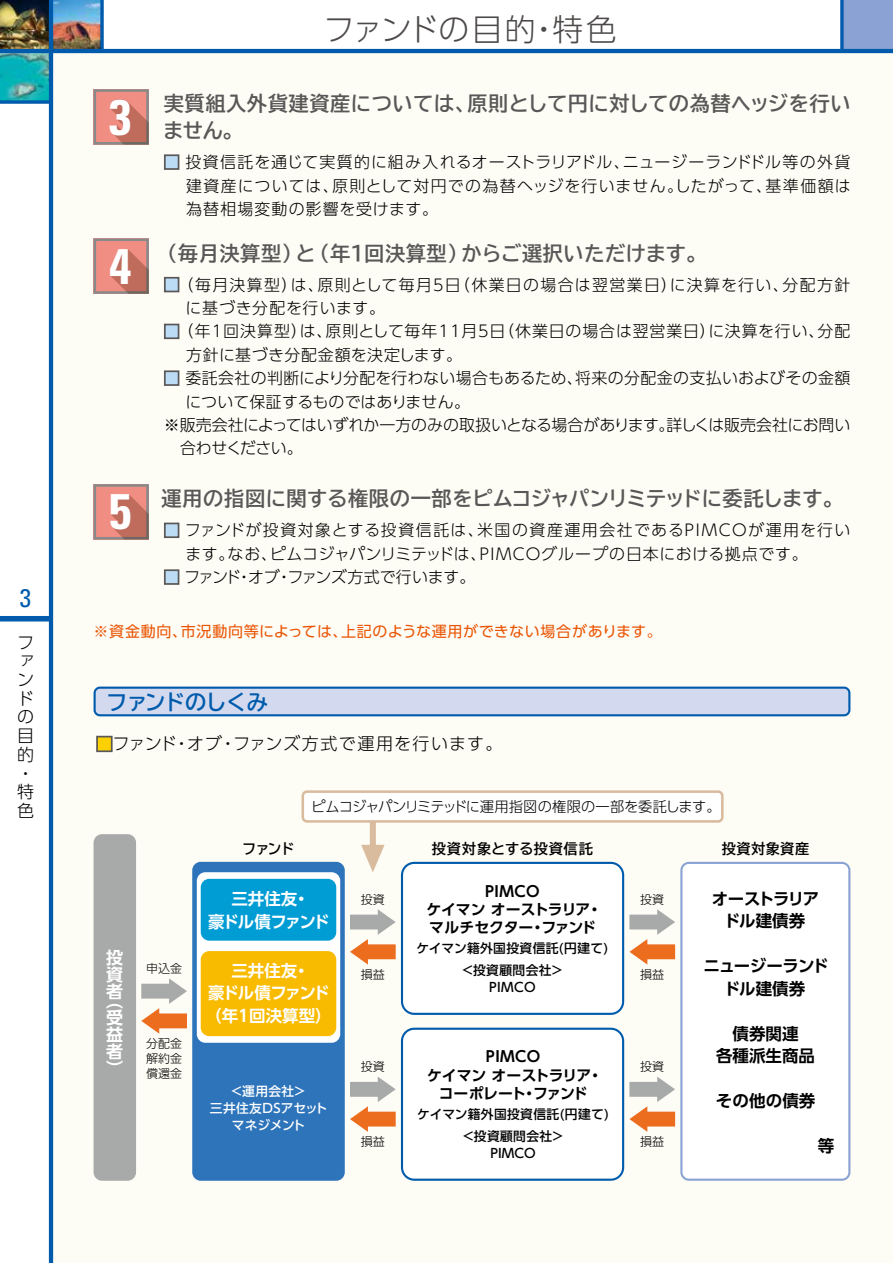
<style>
.page{position:relative;width:893px;height:1263px;background:#fff}
.page>*{position:absolute;margin:0;border:0;box-sizing:border-box;transform-origin:0 0}
.t1{font:700 condensed 49.95px "Univers";color:#fff}
.t2{font:300 30.9px "UD Shin Go Pro";letter-spacing:.005em;color:#4c4948}
.t3{font:condensed 25.5px "Univers";color:#005bac}
.t4{font:700 21.3px "TBUD Go Std";letter-spacing:-.04em;color:#005bac}
.t5{font:700 20.25px "TBUD Go Std";letter-spacing:.025em;color:#595757}
.t6{font:700 20.25px "TBUD Go Std";color:#595757}
.t7{font:300 16.95px/18.8px "UD Shin Go Pro";letter-spacing:.065em;color:#000}
.t8{font:700 16.95px/17px "UD Shin Go Pro De";color:#fff;text-align:justify}
.t9{font:700 16.5px/22.5px "UD Shin Go Pro De";color:#fff;text-align:center}
.t10{font:700 16.5px/22.5px "UD Shin Go Pro De";color:#000;text-align:center}
.t11{font:700 16.5px/22.5px "UD Shin Go Pro De";letter-spacing:-.045em;color:#fff;text-align:center}
.t12{font:700 16.5px/22.5px "UD Shin Go Pro De";letter-spacing:-.025em;color:#000;text-align:center}
.t13{font:700 16.5px/22.5px "UD Shin Go Pro De";letter-spacing:-.04em;color:#000;text-align:center}
.t14{font:300 15.9px/23.4px "UD Shin Go Pro";letter-spacing:.045em;color:#000}
.t15{font:300 15.9px/23.4px "UD Shin Go Pro";letter-spacing:.025em;color:#000;text-align:justify}
.t16{font:300 15.9px/23.4px "UD Shin Go Pro";letter-spacing:.075em;color:#000}
.t17{font:300 15.9px "UD Shin Go Pro";letter-spacing:-.015em;color:#000}
.t18{font:300 15.9px "UD Shin Go Pro";letter-spacing:-.025em;color:#000}
.t19{font:300 15.9px "UD Shin Go Pro";letter-spacing:.005em;color:#000}
.t20{font:300 15.9px "UD Shin Go Pro";letter-spacing:-.035em;color:#000}
.t21{font:15px "UD Shin Go Pro";letter-spacing:.045em;color:#ea5504}
.t22{font:700 14.85px/18px "UD Shin Go Pro De";letter-spacing:-.005em;color:#000;text-align:center}
.t23{font:300 14.25px "UD Shin Go Pro";letter-spacing:-.02em;color:#000}
.t24{font:700 14.25px "TBUD Go Std";letter-spacing:.03em;color:#000}
.t25{font:500 12.75px/21.5px "UD Shin Go Pro";letter-spacing:.03em;color:#000;text-align:center}
.t26{font:500 12.75px/17px "UD Shin Go Pro";letter-spacing:.015em;color:#fff;text-align:center}
.t27{font:300 12px/15px "UD Shin Go Pro";color:#000;text-align:justify}
.s1{font-weight:500;color:#bbdcf4}
.s2{color:#fdd000}
</style>
<div class="page">
<img style="left:0;top:0;width:100px;height:49px">
<img style="left:0;top:53px;width:49px;height:47px">
<div style="left:842px;top:0;width:51px;height:51px;background:#8aa3d4"></div>
<svg style="left:840px;top:0;width:4px;height:49px"></svg>
<div style="left:51px;top:51px;width:842px;height:1212px;background:#fdfcf5"></div>
<div style="left:0;top:616px;width:51px;height:5px;background:#005bac"></div>
<hr style="left:49px;top:0;width:4px;height:1263px;background:#005bac">
<hr style="left:0;top:49px;width:893px;height:4px;background:#005bac">
<svg style="left:0;top:100px;width:49px;height:4px"></svg>
<svg style="left:100px;top:0;width:4px;height:49px"></svg>
<div style="left:164px;top:154px;width:15px;height:16px;border:2px solid #595757"></div>
<svg style="left:94px;top:89px;width:55px;height:56px;background:#cc7f75"></svg>
<div style="left:164px;top:277px;width:15px;height:15px;border:2px solid #595757"></div>
<div style="left:164px;top:324px;width:15px;height:15px;border:2px solid #595757"></div>
<div style="left:164px;top:370px;width:15px;height:16px;border:2px solid #595757"></div>
<svg style="left:94px;top:238px;width:55px;height:56px;background:#cc8075"></svg>
<div style="left:192px;top:862px;width:153px;height:319px;background:#2d74bb;border-radius:9px"></div>
<div style="left:197px;top:872px;width:143px;height:171px;background:#fff;border-radius:9px"></div>
<div style="left:201px;top:879px;width:135px;height:62px;background:#009dd5;border-radius:9px"></div>
<div style="left:201px;top:951px;width:135px;height:85px;background:#f9bb00;border-radius:9px"></div>
<svg style="left:94px;top:687px;width:756px;height:29px;background:#b8cae6"></svg>
<svg style="left:350px;top:1028px;width:325px;height:153px"></svg>
<div style="left:680px;top:862px;width:170px;height:319px;background:#fff"></div>
<svg style="left:350px;top:823px;width:325px;height:192px"></svg>
<div style="left:303px;top:792px;width:419px;height:29px;background:#fff;border-radius:4px"></div>
<div style="left:302px;top:790px;width:422px;height:33px;border:3px solid #d9bb9e;border-radius:4px"></div>
<div style="left:96px;top:736px;width:17px;height:16px;border:2px solid #595757"></div>
<div style="left:94px;top:834px;width:42px;height:347px;background:#a8a9a9;border-radius:9px"></div>
<svg style="left:141px;top:978px;width:46px;height:56px"></svg>
<div style="left:164px;top:523px;width:15px;height:15px;border:2px solid #595757"></div>
<div style="left:164px;top:569px;width:15px;height:16px;border:2px solid #595757"></div>
<svg style="left:94px;top:484px;width:55px;height:55px;background:#cb7e74"></svg>
<hr style="left:892px;top:0;width:1px;height:51px;background:#7ecef4">
<h3 class="t3" style="left:20px;top:582px;width:13px">3</h3>
<p class="t7" style="left:17px;top:632px;width:18px">ファンドの目的・特色</p>
<h1 class="t1" style="left:109px;top:86px;width:24px">3</h1>
<h1 class="t1" style="left:109px;top:235px;width:24px">4</h1>
<h1 class="t1" style="left:109px;top:481px;width:24px">5</h1>
<h2 class="t2" style="left:323px;top:4px;width:295px">ファンドの目的・特色</h2>
<p class="t5" style="left:164px;top:87px;width:688px">実質組入外貨建資産については、原則として円に対しての為替ヘッジを行い</p>
<p class="t5" style="left:163px;top:114px;width:81px">ません。</p>
<p class="t15" style="left:186px;top:150px;width:666px;text-indent:-23px"><span class="s1">■</span> 投資信託を通じて実質的に組み入れるオーストラリアドル、ニュージーランドドル等の外貨建資産については、原則として対円での為替ヘッジを行いません。したがって、基準価額は為替相場変動の影響を受けます。</p>
<p class="t5" style="left:157px;top:236px;width:551px">（毎月決算型）と（年１回決算型）からご選択いただけます。</p>
<p class="t16" style="left:186px;top:272px;width:666px;text-indent:-22px"><span class="s1">■</span> （毎月決算型）は、原則として毎月5日（休業日の場合は翌営業日）に決算を行い、分配方針に基づき分配を行います。</p>
<p class="t14" style="left:186px;top:319px;width:666px;text-indent:-23px"><span class="s1">■</span> （年1回決算型）は、原則として毎年11月5日（休業日の場合は翌営業日）に決算を行い、分配方針に基づき分配金額を決定します。</p>
<p class="t15" style="left:164px;top:366px;width:688px"><span class="s1">■</span> 委託会社の判断により分配を行わない場合もあるため、将来の分配金の支払いおよびその金額</p>
<p class="t19" style="left:186px;top:389px;width:286px">について保証するものではありません。</p>
<p class="t17" style="left:164px;top:412px;width:688px">※販売会社によってはいずれか一方のみの取扱いとなる場合があります。詳しくは販売会社にお問い</p>
<p class="t20" style="left:180px;top:435px;width:124px">合わせください。</p>
<p class="t6" style="left:162px;top:482px;width:683px">運用の指図に関する権限の一部をピムコジャパンリミテッドに委託します。</p>
<p class="t14" style="left:186px;top:518px;width:666px;text-indent:-22px"><span class="s1">■</span> ファンドが投資対象とする投資信託は、米国の資産運用会社であるＰＩＭＣＯが運用を行います。なお、ピムコジャパンリミテッドは、ＰＩＭＣＯグループの日本における拠点です。</p>
<p class="t18" style="left:164px;top:564px;width:313px"><span class="s1">■</span> ファンド・オブ・ファンズ方式で行います。</p>
<p class="t21" style="left:94px;top:619px;width:570px">※資金動向、市況動向等によっては、上記のような運用ができない場合があります。</p>
<h3 class="t4" style="left:106px;top:684px;width:163px">ファンドのしくみ</h3>
<p class="t7" style="left:96px;top:734px;width:408px"><span class="s2">■</span>ファンド・オブ・ファンズ方式で運用を行います。</p>
<p class="t8" style="left:106px;top:949px;width:18px">投資者</p>
<p class="t8" style="left:106px;top:991px;width:18px">（受益者）</p>
<p class="t27" style="left:146px;top:961px;width:37px">申込金</p>
<p class="t27" style="left:146px;top:1035px;width:37px">分配金解約金償還金</p>
<p class="t24" style="left:242px;top:837px;width:54px">ファンド</p>
<p class="t23" style="left:311px;top:795px;width:411px">ピムコジャパンリミテッドに運用指図の権限の一部を委託します。</p>
<p class="t24" style="left:432px;top:837px;width:163px">投資対象とする投資信託</p>
<p class="t24" style="left:722px;top:837px;width:89px">投資対象資産</p>
<p class="t11" style="left:208px;top:887px;width:123px">三井住友・<br>豪ドル債ファンド</p>
<p class="t9" style="left:205px;top:959px;width:128px">三井住友・<br>豪ドル債ファンド（年1回決算型）</p>
<p class="t26" style="left:210px;top:1083px;width:119px">＜運用会社＞<br>三井住友DSアセットマネジメント</p>
<p class="t27" style="left:361px;top:891px;width:25px">投資</p>
<p class="t27" style="left:361px;top:966px;width:25px">損益</p>
<p class="t22" style="left:426px;top:881px;width:177px">PIMCO<br>ケイマン オーストラリア・マルチセクター・ファンド</p>
<p class="t25" style="left:416px;top:937px;width:193px">ケイマン籍外国投資信託(円建て)＜投資顧問会社＞</p>
<p class="t25" style="left:489px;top:976px;width:48px">PIMCO</p>
<p class="t27" style="left:640px;top:891px;width:25px">投資</p>
<p class="t27" style="left:640px;top:966px;width:25px">損益</p>
<p class="t27" style="left:361px;top:1059px;width:25px">投資</p>
<p class="t27" style="left:361px;top:1134px;width:25px">損益</p>
<p class="t22" style="left:427px;top:1047px;width:177px">PIMCO<br>ケイマン オーストラリア・コーポレート・ファンド</p>
<p class="t25" style="left:417px;top:1103px;width:193px">ケイマン籍外国投資信託(円建て)＜投資顧問会社＞</p>
<p class="t25" style="left:491px;top:1142px;width:46px">PIMCO</p>
<p class="t27" style="left:640px;top:1059px;width:25px">投資</p>
<p class="t27" style="left:640px;top:1134px;width:25px">損益</p>
<p class="t13" style="left:712px;top:887px;width:109px">オーストラリアドル建債券</p>
<p class="t12" style="left:704px;top:954px;width:126px">ニュージーランドドル建債券</p>
<p class="t10" style="left:716px;top:1022px;width:100px">債券関連<br>各種派生商品</p>
<p class="t10" style="left:716px;top:1089px;width:101px">その他の債券</p>
</div>
